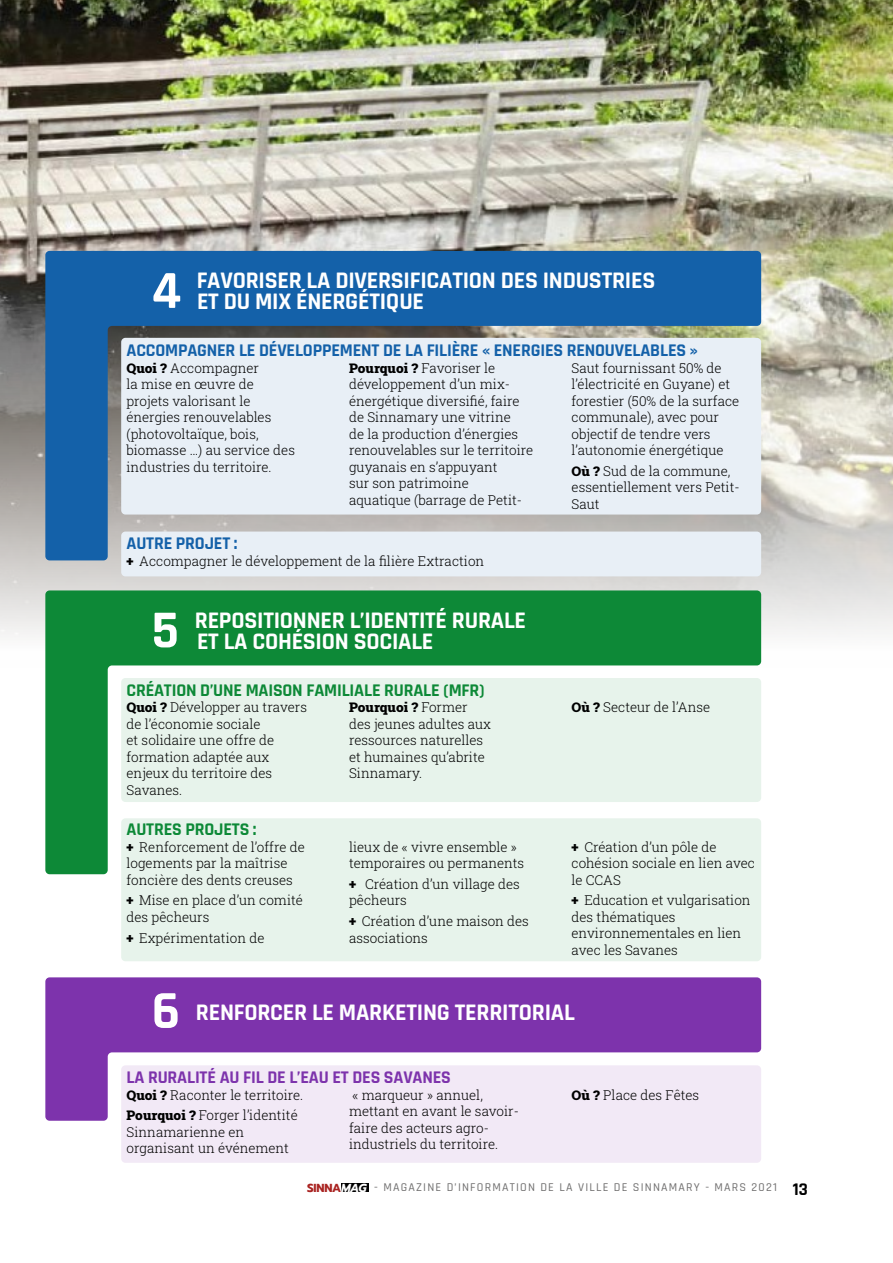
<style>
.page{position:relative;width:893px;height:1263px;background:#fff}
.page>*{position:absolute;margin:0;border:0;box-sizing:border-box;transform-origin:0 0}
.t1{font:700 54px "Rajdhani";color:#fff}
.t2{font:700 24px/20.7px "Rajdhani";letter-spacing:-.01em;color:#fff}
.t3{font:700 18px "Rajdhani";letter-spacing:-.01em;color:#1461a9}
.t4{font:700 18px "Rajdhani";letter-spacing:-.01em;color:#0d8937}
.t5{font:700 18px "Rajdhani";letter-spacing:-.01em;color:#7d33ac}
.t6{font:13.5px/16.5px "Roboto Slab";color:#000}
.t7{font:500 12px "Rajdhani";letter-spacing:.1em;color:#706f6f}
.s1{font-family:"Prompt";font-weight:700;font-size:11.55px;color:#a92321}
.s2{font-family:"Prompt";font-weight:700;font-style:italic;font-size:11.55px;color:#fff}
.s3{font-weight:700;font-size:18px;color:#000}
</style>
<div class="page">
<div style="left:341px;top:1183px;width:28px;height:8px;background:#000"></div>
<img style="left:0;top:0;width:893px;height:662px">
<div style="left:121px;top:818px;width:640px;height:143px;background:#e7f3eb;border-radius:4px"></div>
<svg style="left:45px;top:590px;width:716px;height:284px;fill:#e7f3eb"></svg>
<div style="left:121px;top:531px;width:640px;height:45px;background:#e8eff6;border-radius:4px"></div>
<svg style="left:45px;top:251px;width:716px;height:309px;background:#9fbad4"></svg>
<svg style="left:45px;top:977px;width:716px;height:144px;background:#8f4fb7"></svg>
<div style="left:121px;top:1065px;width:640px;height:98px;background:#f2e9f6;border-radius:4px"></div>
<h1 class="t1" style="left:152px;top:258px;width:31px">4</h1>
<h2 class="t2" style="left:197px;top:271px;width:460px">FAVORISER LA DIVERSIFICATION DES INDUSTRIES<br>ET DU MIX ÉNERGÉTIQUE</h2>
<h3 class="t3" style="left:126px;top:339px;width:573px">ACCOMPAGNER LE DÉVELOPPEMENT DE LA FILIÈRE « ENERGIES RENOUVELABLES »</h3>
<p class="t6" style="left:126px;top:359px;width:170px">Quoi ? Accompagner<br>la mise en œuvre de projets valorisant le énergies renouvelables (photovoltaïque, bois, biomasse …) au service des industries du territoire.</p>
<p class="t6" style="left:349px;top:359px;width:186px">Pourquoi ? Favoriser le développement d’un mix&shy;énergétique diversifié, faire de Sinnamary une vitrine<br>de la production d’énergies renouvelables sur le territoire guyanais en s’appuyant<br>sur son patrimoine aquatique (barrage de Petit-</p>
<p class="t6" style="left:572px;top:359px;width:169px">Saut fournissant 50% de l’électricité en Guyane) et forestier (50% de la surface communale), avec pour objectif de tendre vers l’autonomie énergétique</p>
<p class="t6" style="left:572px;top:462px;width:170px">Où ? Sud de la commune, essentiellement vers Petit-<br>Saut</p>
<h3 class="t3" style="left:126px;top:532px;width:113px">AUTRE PROJET :</h3>
<p class="t6" style="left:126px;top:552px;width:359px">+ Accompagner le développement de la filière Extraction</p>
<h1 class="t1" style="left:152px;top:597px;width:29px">5</h1>
<h2 class="t2" style="left:195px;top:611px;width:333px">REPOSITIONNER L’IDENTITÉ RURALE<br>ET LA COHÉSION SOCIALE</h2>
<h3 class="t4" style="left:126px;top:679px;width:360px">CRÉATION D’UNE MAISON FAMILIALE RURALE (MFR)</h3>
<p class="t6" style="left:126px;top:699px;width:182px">Quoi ? Développer au travers de l’économie sociale<br>et solidaire une offre de formation adaptée aux enjeux du territoire des<br>Savanes.</p>
<p class="t6" style="left:349px;top:699px;width:144px">Pourquoi ? Former des jeunes adultes aux ressources naturelles et humaines qu’abrite<br>Sinnamary.</p>
<p class="t6" style="left:572px;top:699px;width:140px">Où ? Secteur de l’Anse</p>
<h3 class="t4" style="left:126px;top:818px;width:132px">AUTRES PROJETS :</h3>
<p class="t6" style="left:126px;top:838px;width:180px">+ Renforcement de l’offre de logements par la maîtrise foncière des dents creuses</p>
<p class="t6" style="left:126px;top:892px;width:178px">+ Mise en place d’un comité des pêcheurs</p>
<p class="t6" style="left:126px;top:929px;width:139px">+ Expérimentation de</p>
<p class="t6" style="left:572px;top:838px;width:185px">+ Création d’un pôle de cohésion sociale en lien avec le CCAS</p>
<p class="t6" style="left:572px;top:892px;width:181px">+ Education et vulgarisation des thématiques environnementales en lien avec les Savanes</p>
<p class="t6" style="left:349px;top:838px;width:177px">lieux de « vivre ensemble » temporaires ou permanents</p>
<p class="t6" style="left:349px;top:875px;width:172px">+ Création d’un village des pêcheurs</p>
<p class="t6" style="left:349px;top:912px;width:181px">+ Création d’une maison des associations</p>
<h1 class="t1" style="left:152px;top:978px;width:30px">6</h1>
<h2 class="t2" style="left:196px;top:1003px;width:380px">RENFORCER LE MARKETING TERRITORIAL</h2>
<h3 class="t5" style="left:126px;top:1066px;width:326px">LA RURALITÉ AU FIL DE L’EAU ET DES SAVANES</h3>
<p class="t6" style="left:126px;top:1084px;width:178px;line-height:20.7px">Quoi ? Raconter le territoire.<br>Pourquoi ? Forger l’identité</p>
<p class="t6" style="left:126px;top:1123px;width:164px">Sinnamarienne en organisant un événement</p>
<p class="t6" style="left:349px;top:1086px;width:172px">« marqueur » annuel, mettant en avant le savoir&shy;faire des acteurs agro&shy;industriels du territoire.</p>
<p class="t6" style="left:572px;top:1086px;width:129px">Où ? Place des Fêtes</p>
<p class="t7" style="left:307px;top:1180px;width:502px"><span class="s1">SINNA</span><span class="s2">MAG</span> - MAGAZINE D’INFORMATION DE LA VILLE DE SINNAMARY - MARS 2021 <span class="s3">13</span></p>
</div>
